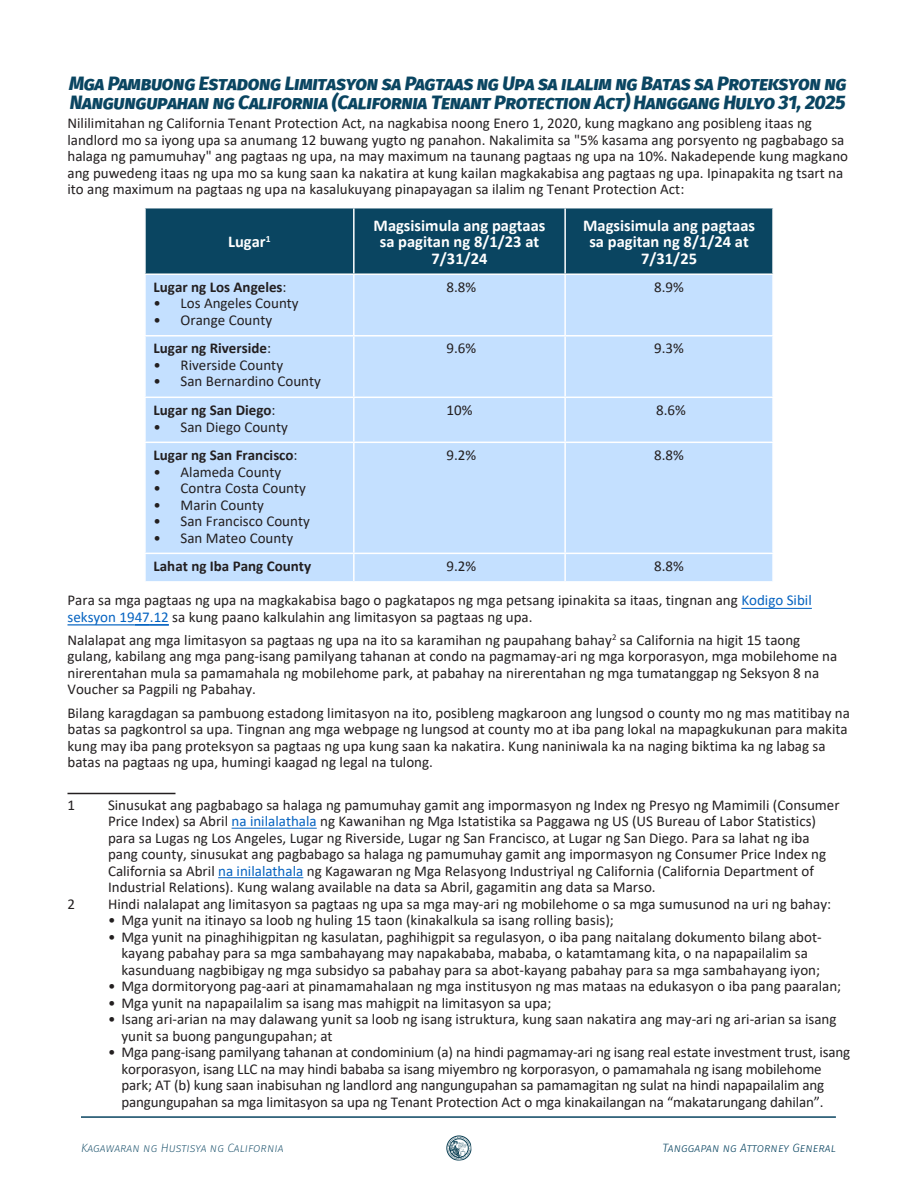
<style>
.page{position:relative;width:918px;height:1188px;background:#fff}
.page>*{position:absolute;margin:0;border:0;box-sizing:border-box;transform-origin:0 0}
.DOJ_Normal{font:italic 800 19.5px/19.5px "Fira Sans";letter-spacing:-.02em;color:#0a4561}
.t1{font:700 16.5px/16.5px "Calibri";color:#fff;text-align:center}
.DOJ_Footnote{font:15px/16.5px "Calibri";color:#231f20}
.DOJ_Normal-2{font:15px/16.5px "Calibri";color:#231f20}
.t2{font:700 15px "Calibri";color:#231f20}
.t3{font:italic 200 12px "Fira Sans";color:#0a4561}
.t4{font:italic 300 12px "Fira Sans";color:#0a4561}
.s1{font-weight:400}
.s2{color:#0563c1}
</style>
<div class="page">
<hr style="left:81px;top:1116px;width:755px;height:2px;background:#0a4561">
<svg style="left:447px;top:1136px;width:24px;height:24px"></svg>
<div style="left:146px;top:208px;width:626px;height:65px;background:#0a4561"></div>
<div style="left:146px;top:275px;width:626px;height:306px;background:#c4e0ff"></div>
<hr style="left:353px;top:208px;width:2px;height:65px;background:#fff">
<hr style="left:564px;top:208px;width:2px;height:65px;background:#fff">
<hr style="left:353px;top:275px;width:2px;height:60px;background:#fff">
<hr style="left:564px;top:275px;width:2px;height:60px;background:#fff">
<hr style="left:144px;top:335px;width:210px;height:2px;background:#fff">
<hr style="left:354px;top:335px;width:211px;height:2px;background:#fff">
<hr style="left:353px;top:337px;width:2px;height:60px;background:#fff">
<hr style="left:565px;top:335px;width:209px;height:2px;background:#fff">
<hr style="left:564px;top:337px;width:2px;height:60px;background:#fff">
<hr style="left:144px;top:397px;width:210px;height:1px;background:#fff">
<hr style="left:354px;top:397px;width:211px;height:1px;background:#fff">
<hr style="left:353px;top:398px;width:2px;height:44px;background:#fff">
<hr style="left:565px;top:397px;width:209px;height:1px;background:#fff">
<hr style="left:564px;top:398px;width:2px;height:44px;background:#fff">
<hr style="left:144px;top:442px;width:210px;height:1px;background:#fff">
<hr style="left:354px;top:442px;width:211px;height:1px;background:#fff">
<hr style="left:353px;top:443px;width:2px;height:110px;background:#fff">
<hr style="left:565px;top:442px;width:209px;height:1px;background:#fff">
<hr style="left:564px;top:443px;width:2px;height:110px;background:#fff">
<hr style="left:144px;top:553px;width:210px;height:1px;background:#fff">
<hr style="left:354px;top:553px;width:211px;height:1px;background:#fff">
<hr style="left:353px;top:554px;width:2px;height:27px;background:#fff">
<hr style="left:565px;top:553px;width:209px;height:1px;background:#fff">
<hr style="left:564px;top:554px;width:2px;height:27px;background:#fff">
<hr style="left:68px;top:793px;width:108px;height:1px;background:#231f20">
<hr style="left:232px;top:828px;width:85px;height:1px;background:#0563c1">
<hr style="left:218px;top:877px;width:85px;height:1px;background:#0563c1">
<hr style="left:741px;top:608px;width:71px;height:1px;background:#0563c1">
<hr style="left:68px;top:624px;width:67px;height:1px;background:#0563c1">
<svg style="left:135px;top:625px;width:34px;height:1px"></svg>
<p class="DOJ_Normal" style="left:69px;top:71px;width:779px">Mga Pambuong Estadong Limitasyon sa Pagtaas ng Upa sa ilalim ng Batas sa Proteksyon ng<br>Nangungupahan ng California (California Tenant Protection Act) Hanggang Hulyo 31, 2025</p>
<p class="DOJ_Normal-2" style="left:68px;top:115px;width:782px">Nililimitahan ng California Tenant Protection Act, na nagkabisa noong Enero 1, 2020, kung magkano ang posibleng itaas ng landlord mo sa iyong upa sa anumang 12 buwang yugto ng panahon. Nakalimita sa "5% kasama ang porsyento ng pagbabago sa halaga ng pamumuhay" ang pagtaas ng upa, na may maximum na taunang pagtaas ng upa na 10%. Nakadepende kung magkano ang puwedeng itaas ng upa mo sa kung saan ka nakatira at kung kailan magkakabisa ang pagtaas ng upa. Ipinapakita ng tsart na ito ang maximum na pagtaas ng upa na kasalukuyang pinapayagan sa ilalim ng Tenant Protection Act:</p>
<p class="t1" style="left:228px;top:233px;width:44px">Lugar<sup>1</sup></p>
<p class="t1" style="left:374px;top:217px;width:173px">Magsisimula ang pagtaas sa pagitan ng 8/1/23 at<br>7/31/24</p>
<p class="t1" style="left:583px;top:217px;width:173px">Magsisimula ang pagtaas sa pagitan ng 8/1/24 at<br>7/31/25</p>
<p class="t2" style="left:154px;top:276px;width:135px">Lugar ng Los Angeles<span class="s1">:</span></p>
<p class="DOJ_Footnote" style="left:154px;top:295px;width:147px">• Los Angeles County</p>
<p class="DOJ_Footnote" style="left:154px;top:311px;width:120px">• Orange County</p>
<p class="t2" style="left:154px;top:338px;width:119px">Lugar ng Riverside<span class="s1">:</span></p>
<p class="DOJ_Footnote" style="left:154px;top:356px;width:131px">• Riverside County</p>
<p class="DOJ_Footnote" style="left:154px;top:373px;width:169px">• San Bernardino County</p>
<p class="t2" style="left:154px;top:399px;width:124px">Lugar ng San Diego<span class="s1">:</span></p>
<p class="DOJ_Footnote" style="left:154px;top:418px;width:136px">• San Diego County</p>
<p class="t2" style="left:154px;top:444px;width:146px">Lugar ng San Francisco<span class="s1">:</span></p>
<p class="DOJ_Footnote" style="left:154px;top:463px;width:129px">• Alameda County</p>
<p class="DOJ_Footnote" style="left:154px;top:479px;width:154px">• Contra Costa County</p>
<p class="DOJ_Footnote" style="left:154px;top:496px;width:112px">• Marin County</p>
<p class="DOJ_Footnote" style="left:154px;top:512px;width:158px">• San Francisco County</p>
<p class="DOJ_Footnote" style="left:154px;top:529px;width:141px">• San Mateo County</p>
<p class="DOJ_Footnote" style="left:447px;top:279px;width:31px">8.8%</p>
<p class="DOJ_Footnote" style="left:654px;top:278px;width:31px">8.9%</p>
<p class="DOJ_Footnote" style="left:447px;top:340px;width:31px">9.6%</p>
<p class="DOJ_Footnote" style="left:654px;top:340px;width:31px">9.3%</p>
<p class="DOJ_Footnote" style="left:447px;top:401px;width:27px">10%</p>
<p class="DOJ_Footnote" style="left:656px;top:402px;width:31px">8.6%</p>
<p class="DOJ_Footnote" style="left:447px;top:447px;width:31px">9.2%</p>
<p class="DOJ_Footnote" style="left:654px;top:447px;width:31px">8.8%</p>
<p class="t2" style="left:154px;top:556px;width:159px">Lahat ng Iba Pang County</p>
<p class="DOJ_Footnote" style="left:447px;top:558px;width:31px">9.2%</p>
<p class="DOJ_Footnote" style="left:654px;top:558px;width:31px">8.8%</p>
<p class="DOJ_Normal-2" style="left:68px;top:592px;width:746px">Para sa mga pagtaas ng upa na magkakabisa bago o pagkatapos ng mga petsang ipinakita sa itaas, tingnan ang <span class="s2">Kodigo Sibil seksyon 1947.12</span> sa kung paano kalkulahin ang limitasyon sa pagtaas ng upa.</p>
<p class="DOJ_Normal-2" style="left:68px;top:631px;width:771px">Nalalapat ang mga limitasyon sa pagtaas ng upa na ito sa karamihan ng paupahang bahay<sup>2</sup> sa California na higit 15 taong gulang, kabilang ang mga pang-isang pamilyang tahanan at condo na pagmamay-ari ng mga korporasyon, mga mobilehome na nirerentahan mula sa pamamahala ng mobilehome park, at pabahay na nirerentahan ng mga tumatanggap ng Seksyon 8 na Voucher sa Pagpili ng Pabahay.</p>
<p class="DOJ_Normal-2" style="left:68px;top:704px;width:784px">Bilang karagdagan sa pambuong estadong limitasyon na ito, posibleng magkaroon ang lungsod o county mo ng mas matitibay na batas sa pagkontrol sa upa. Tingnan ang mga webpage ng lungsod at county mo at iba pang lokal na mapagkukunan para makita kung may iba pang proteksyon sa pagtaas ng upa kung saan ka nakatira. Kung naniniwala ka na naging biktima ka ng labag sa batas na pagtaas ng upa, humingi kaagad ng legal na tulong.</p>
<p class="DOJ_Footnote" style="left:68px;top:796px;width:9px">1</p>
<p class="DOJ_Footnote" style="left:108px;top:796px;width:733px">Sinusukat ang pagbabago sa halaga ng pamumuhay gamit ang impormasyon ng Index ng Presyo ng Mamimili (Consumer Price Index) sa Abril <span class="s2">na inilalathala</span> ng Kawanihan ng Mga Istatistika sa Paggawa ng US (US Bureau of Labor Statistics) para sa Lugas ng Los Angeles, Lugar ng Riverside, Lugar ng San Francisco, at Lugar ng San Diego. Para sa lahat ng iba pang county, sinusukat ang pagbabago sa halaga ng pamumuhay gamit ang impormasyon ng Consumer Price Index ng California sa Abril <span class="s2">na inilalathala</span> ng Kagawaran ng Mga Relasyong Industriyal ng California (California Department of Industrial Relations). Kung walang available na data sa Abril, gagamitin ang data sa Marso.</p>
<p class="DOJ_Footnote" style="left:68px;top:895px;width:9px">2</p>
<p class="DOJ_Footnote" style="left:108px;top:895px;width:725px">Hindi nalalapat ang limitasyon sa pagtaas ng upa sa mga may-ari ng mobilehome o sa mga sumusunod na uri ng bahay:</p>
<p class="DOJ_Footnote" style="left:108px;top:912px;width:507px">• Mga yunit na itinayo sa loob ng huling 15 taon (kinakalkula sa isang rolling basis);</p>
<p class="DOJ_Footnote" style="left:122px;top:928px;width:702px;text-indent:-14px">• Mga yunit na pinaghihigpitan ng kasulatan, paghihigpit sa regulasyon, o iba pang naitalang dokumento bilang abot&shy;kayang pabahay para sa mga sambahayang may napakababa, mababa, o katamtamang kita, o na napapailalim sa kasunduang nagbibigay ng mga subsidyo sa pabahay para sa abot-kayang pabahay para sa mga sambahayang iyon;</p>
<p class="DOJ_Footnote" style="left:108px;top:978px;width:735px">• Mga dormitoryong pag-aari at pinamamahalaan ng mga institusyon ng mas mataas na edukasyon o iba pang paaralan;</p>
<p class="DOJ_Footnote" style="left:108px;top:994px;width:445px">• Mga yunit na napapailalim sa isang mas mahigpit na limitasyon sa upa;</p>
<p class="DOJ_Footnote" style="left:122px;top:1011px;width:716px;text-indent:-14px">• Isang ari-arian na may dalawang yunit sa loob ng isang istruktura, kung saan nakatira ang may-ari ng ari-arian sa isang yunit sa buong pangungupahan; at</p>
<p class="DOJ_Footnote" style="left:122px;top:1044px;width:730px;text-indent:-14px">• Mga pang-isang pamilyang tahanan at condominium (a) na hindi pagmamay-ari ng isang real estate investment trust, isang korporasyon, isang LLC na may hindi bababa sa isang miyembro ng korporasyon, o pamamahala ng isang mobilehome park; AT (b) kung saan inabisuhan ng landlord ang nangungupahan sa pamamagitan ng sulat na hindi napapailalim ang pangungupahan sa mga limitasyon sa upa ng Tenant Protection Act o mga kinakailangan na “makatarungang dahilan”.</p>
<p class="t3" style="left:81px;top:1140px;width:204px">Kagawaran ng Hustisya ng California</p>
<p class="t4" style="left:662px;top:1140px;width:175px">Tanggapan ng Attorney General</p>
</div>
